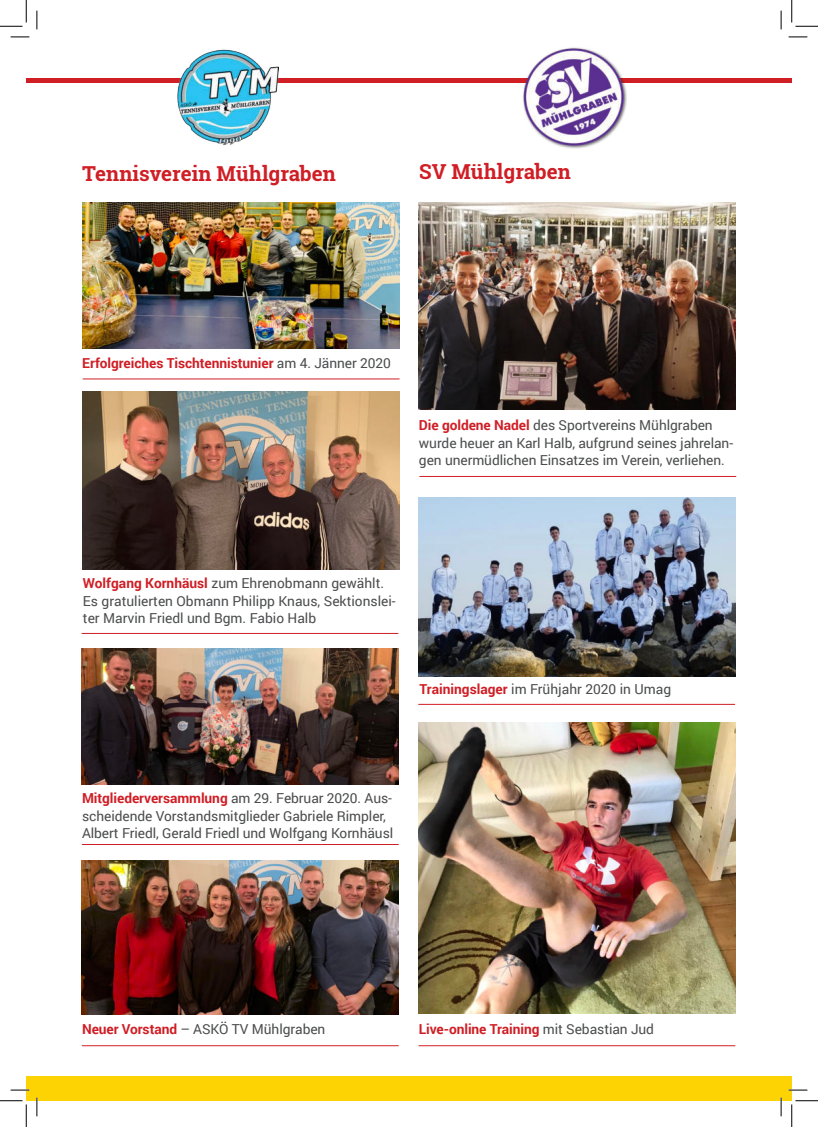
<style>
.page{position:relative;width:818px;height:1127px;background:#fff}
.page>*{position:absolute;margin:0;border:0;box-sizing:border-box;transform-origin:0 0}
.t1{font:700 20.62px "Roboto Slab";color:#d01e25}
.t2{font:13.75px/17.5px "Roboto";letter-spacing:-.005em;color:#4b4c4d}
.t3{font:700 13.75px "Roboto";letter-spacing:-.005em;color:#d01e25}
.s1{font-weight:400;color:#4b4c4d}
.s2{font-weight:700;color:#d01e25}
</style>
<div class="page">
<div style="left:26px;top:1075px;width:766px;height:25px;background:#fed304"></div>
<div style="left:26px;top:78px;width:766px;height:5px;background:#d01e25"></div>
<img style="left:177px;top:49px;width:101px;height:96px">
<img style="left:523px;top:47px;width:104px;height:102px">
<img style="left:82px;top:203px;width:317px;height:145px">
<img style="left:82px;top:391px;width:317px;height:178px">
<img style="left:82px;top:648px;width:317px;height:136px">
<hr style="left:82px;top:632px;width:316px;height:1px;background:#d01e25">
<hr style="left:82px;top:843px;width:317px;height:1px;background:#d01e25">
<hr style="left:83px;top:378px;width:316px;height:1px;background:#d01e25">
<img style="left:82px;top:860px;width:317px;height:154px">
<hr style="left:82px;top:1044px;width:317px;height:1px;background:#d01e25">
<img style="left:419px;top:203px;width:317px;height:206px">
<img style="left:419px;top:497px;width:317px;height:179px">
<img style="left:418px;top:722px;width:317px;height:291px">
<hr style="left:418px;top:703px;width:317px;height:1px;background:#d01e25">
<hr style="left:418px;top:1044px;width:317px;height:1px;background:#d01e25">
<hr style="left:419px;top:476px;width:317px;height:1px;background:#d01e25">
<svg style="left:11px;top:36px;width:18px;height:2px"></svg>
<svg style="left:788px;top:36px;width:19px;height:2px"></svg>
<svg style="left:11px;top:1089px;width:18px;height:1px"></svg>
<svg style="left:788px;top:1089px;width:19px;height:1px"></svg>
<svg style="left:36px;top:11px;width:2px;height:18px"></svg>
<svg style="left:36px;top:1097px;width:2px;height:18px"></svg>
<svg style="left:780px;top:11px;width:2px;height:18px"></svg>
<svg style="left:780px;top:1097px;width:2px;height:18px"></svg>
<svg style="left:0;top:0;width:27px;height:27px"></svg>
<svg style="left:0;top:1100px;width:27px;height:26px"></svg>
<svg style="left:791px;top:0;width:27px;height:27px"></svg>
<svg style="left:791px;top:1100px;width:27px;height:26px"></svg>
<h1 class="t1" style="left:82px;top:165px;width:255px">Tennisverein Mühlgraben</h1>
<h1 class="t1" style="left:419px;top:163px;width:153px">SV Mühlgraben</h1>
<p class="t3" style="left:82px;top:357px;width:310px">Erfolgreiches Tischtennistunier <span class="s1">am 4. Jänner 2020</span></p>
<p class="t2" style="left:419px;top:417px;width:316px"><span class="s2">Die goldene Nadel</span> des Sportvereins Mühlgraben wurde heuer an Karl Halb, aufgrund seines jahrelan&shy;gen unermüdlichen Einsatzes im Verein, verliehen.</p>
<p class="t2" style="left:83px;top:575px;width:314px"><span class="s2">Wolfgang Kornhäusl</span> zum Ehrenobmann gewählt.<br>Es gratulierten Obmann Philipp Knaus, Sektionslei&shy;ter Marvin Friedl und Bgm. Fabio Halb</p>
<p class="t2" style="left:420px;top:681px;width:253px"><span class="s2">Trainingslager</span> im Frühjahr 2020 in Umag</p>
<p class="t2" style="left:82px;top:790px;width:313px"><span class="s2">Mitgliederversammlung</span> am 29. Februar 2020. Aus&shy;scheidende Vorstandsmitglieder Gabriele Rimpler,<br>Albert Friedl, Gerald Friedl und Wolfgang Kornhäusl</p>
<p class="t2" style="left:82px;top:1021px;width:245px"><span class="s2">Neuer Vorstand</span> – ASKÖ TV Mühlgraben</p>
<p class="t3" style="left:419px;top:1023px;width:237px">Live-online Training <span class="s1">mit Sebastian Jud</span></p>
</div>
